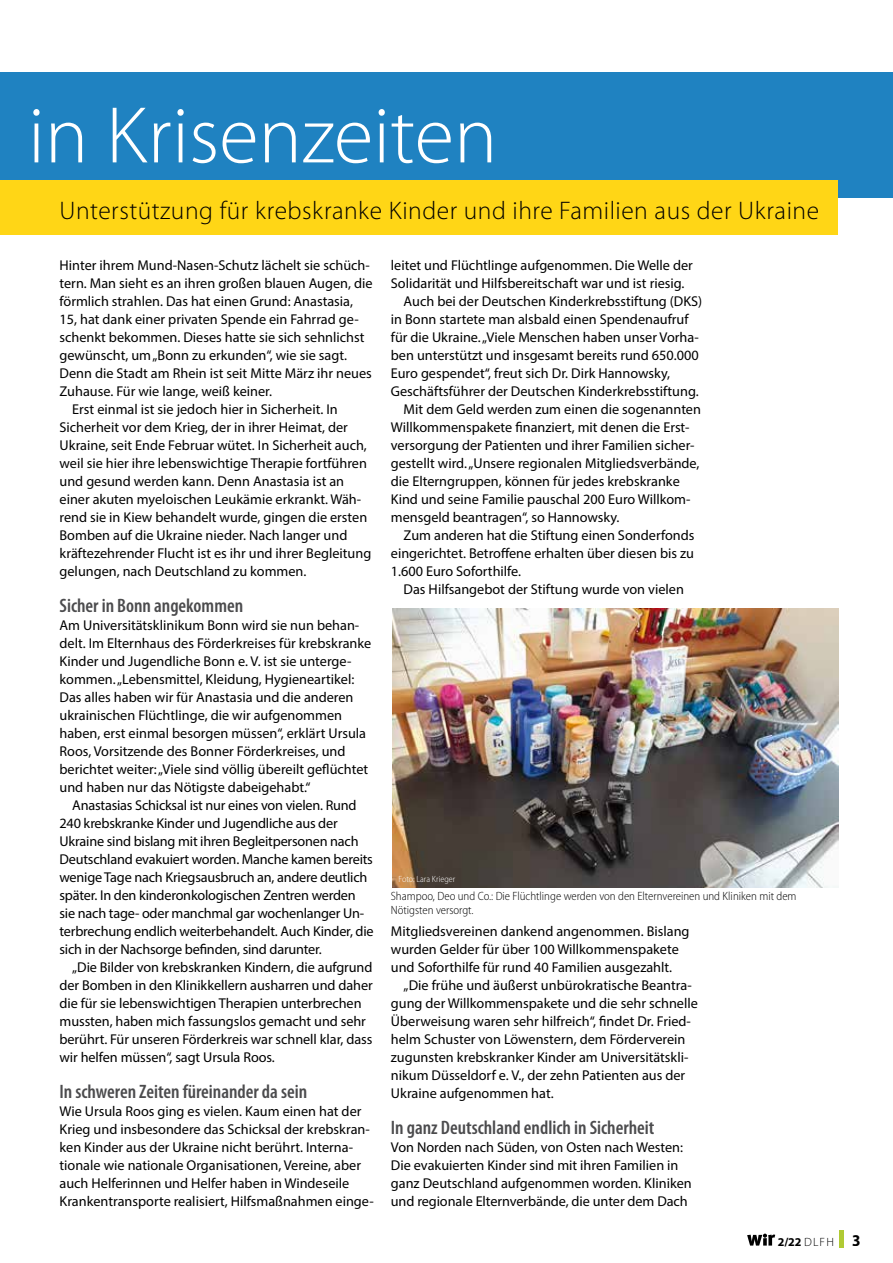
<style>
.page{position:relative;width:893px;height:1263px;background:#fff}
.page>*{position:absolute;margin:0;border:0;box-sizing:border-box;transform-origin:0 0}
.t1{font:300 81px "Myriad Pro";color:#fff}
.t2{font:300 25.5px "Myriad Pro";letter-spacing:.02em;color:#000}
.t3{font:600 condensed 19.5px "Myriad Pro";color:#4b4b4d}
.t4{font:14.25px/18px "Myriad Pro";color:#000}
.t5{font:300 semi-condensed 12px/14.4px "Myriad Pro";color:#000}
.t6{font:700 12px "Myriad Pro";color:#000}
.t7{font:300 semi-condensed 9px "Myriad Pro";color:#fff}
.s1{font-weight:300}
.s2{font-stretch:semi-condensed;font-size:16.5px}
</style>
<div class="page">
<div style="left:0;top:72px;width:893px;height:126px;background:#1f82c1"></div>
<div style="left:0;top:180px;width:838px;height:54px;background:#ffd616"></div>
<img style="left:392px;top:608px;width:447px;height:279px">
<svg style="left:747px;top:1233px;width:28px;height:12px"></svg>
<hr style="left:840px;top:1230px;width:4px;height:17px;background:#b0ca34">
<h1 class="t1" style="left:28px;top:87px;width:471px">in Krisenzeiten</h1>
<h2 class="t2" style="left:60px;top:195px;width:761px">Unterstützung für krebskranke Kinder und ihre Familien aus der Ukraine</h2>
<p class="t4" style="left:60px;top:256px;width:312px">Hinter ihrem Mund-Nasen-Schutz lächelt sie schüch-</p>
<p class="t4" style="left:60px;top:274px;width:315px">tern. Man sieht es an ihren großen blauen Augen, die</p>
<p class="t4" style="left:60px;top:292px;width:295px">förmlich strahlen. Das hat einen Grund: Anastasia,</p>
<p class="t4" style="left:60px;top:310px;width:301px">15, hat dank einer privaten Spende ein Fahrrad ge-</p>
<p class="t4" style="left:60px;top:328px;width:306px">schenkt bekommen. Dieses hatte sie sich sehnlichst</p>
<p class="t4" style="left:60px;top:346px;width:289px">gewünscht, um „Bonn zu erkunden“, wie sie sagt.</p>
<p class="t4" style="left:60px;top:364px;width:314px">Denn die Stadt am Rhein ist seit Mitte März ihr neues</p>
<p class="t4" style="left:60px;top:382px;width:214px">Zuhause. Für wie lange, weiß keiner.</p>
<p class="t4" style="left:72px;top:400px;width:267px">Erst einmal ist sie jedoch hier in Sicherheit. In</p>
<p class="t4" style="left:60px;top:418px;width:290px">Sicherheit vor dem Krieg, der in ihrer Heimat, der</p>
<p class="t4" style="left:60px;top:436px;width:309px">Ukraine, seit Ende Februar wütet. In Sicherheit auch,</p>
<p class="t4" style="left:60px;top:454px;width:309px">weil sie hier ihre lebenswichtige Therapie fortführen</p>
<p class="t4" style="left:60px;top:472px;width:286px">und gesund werden kann. Denn Anastasia ist an</p>
<p class="t4" style="left:60px;top:490px;width:303px">einer akuten myeloischen Leukämie erkrankt. Wäh-</p>
<p class="t4" style="left:60px;top:508px;width:309px">rend sie in Kiew behandelt wurde, gingen die ersten</p>
<p class="t4" style="left:60px;top:526px;width:289px">Bomben auf die Ukraine nieder. Nach langer und</p>
<p class="t4" style="left:60px;top:544px;width:313px">kräftezehrender Flucht ist es ihr und ihrer Begleitung</p>
<p class="t4" style="left:60px;top:562px;width:248px">gelungen, nach Deutschland zu kommen.</p>
<h3 class="t3" style="left:60px;top:595px;width:185px">Sicher in Bonn angekommen</h3>
<p class="t4" style="left:60px;top:616px;width:313px">Am Universitätsklinikum Bonn wird sie nun behan&shy;delt. Im Elternhaus des Förderkreises für krebskranke Kinder und Jugendliche Bonn e. V. ist sie unterge&shy;kommen. „Lebensmittel, Kleidung, Hygieneartikel:<br>Das alles haben wir für Anastasia und die anderen ukrainischen Flüchtlinge, die wir aufgenommen haben, erst einmal besorgen müssen“, erklärt Ursula Roos, Vorsitzende des Bonner Förderkreises, und berichtet weiter: „Viele sind völlig übereilt geflüchtet und haben nur das Nötigste dabeigehabt.“</p>
<p class="t4" style="left:60px;top:796px;width:316px;text-indent:13px">Anastasias Schicksal ist nur eines von vielen. Rund 240 krebskranke Kinder und Jugendliche aus der Ukraine sind bislang mit ihren Begleitpersonen nach Deutschland evakuiert worden. Manche kamen bereits wenige Tage nach Kriegsausbruch an, andere deutlich später. In den kinderonkologischen Zentren werden sie nach tage- oder manchmal gar wochenlanger Un&shy;terbrechung endlich weiterbehandelt. Auch Kinder, die sich in der Nachsorge befinden, sind darunter.</p>
<p class="t4" style="left:60px;top:958px;width:315px;text-indent:13px">„Die Bilder von krebskranken Kindern, die aufgrund der Bomben in den Klinikkellern ausharren und daher die für sie lebenswichtigen Therapien unterbrechen mussten, haben mich fassungslos gemacht und sehr berührt. Für unseren Förderkreis war schnell klar, dass wir helfen müssen“, sagt Ursula Roos.</p>
<h3 class="t3" style="left:60px;top:1081px;width:249px">In schweren Zeiten füreinander da sein</h3>
<p class="t4" style="left:60px;top:1102px;width:316px">Wie Ursula Roos ging es vielen. Kaum einen hat der Krieg und insbesondere das Schicksal der krebskran&shy;ken Kinder aus der Ukraine nicht berührt. Interna&shy;tionale wie nationale Organisationen, Vereine, aber auch Helferinnen und Helfer haben in Windeseile Krankentransporte realisiert, Hilfsmaßnahmen einge-</p>
<p class="t4" style="left:391px;top:256px;width:304px">leitet und Flüchtlinge aufgenommen. Die Welle der</p>
<p class="t4" style="left:391px;top:274px;width:295px">Solidarität und Hilfsbereitschaft war und ist riesig.</p>
<p class="t4" style="left:404px;top:292px;width:300px">Auch bei der Deutschen Kinderkrebsstiftung (DKS)</p>
<p class="t4" style="left:391px;top:310px;width:299px">in Bonn startete man alsbald einen Spendenaufruf</p>
<p class="t4" style="left:391px;top:328px;width:309px">für die Ukraine. „Viele Menschen haben unser Vorha-</p>
<p class="t4" style="left:391px;top:346px;width:309px">ben unterstützt und insgesamt bereits rund 650.000</p>
<p class="t4" style="left:391px;top:364px;width:281px">Euro gespendet“, freut sich Dr. Dirk Hannowsky,</p>
<p class="t4" style="left:391px;top:382px;width:309px">Geschäftsführer der Deutschen Kinderkrebsstiftung.</p>
<p class="t4" style="left:404px;top:400px;width:299px">Mit dem Geld werden zum einen die sogenannten</p>
<p class="t4" style="left:391px;top:418px;width:300px">Willkommenspakete finanziert, mit denen die Erst-</p>
<p class="t4" style="left:391px;top:436px;width:305px">versorgung der Patienten und ihrer Familien sicher-</p>
<p class="t4" style="left:391px;top:454px;width:310px">gestellt wird. „Unsere regionalen Mitgliedsverbände,</p>
<p class="t4" style="left:391px;top:472px;width:290px">die Elterngruppen, können für jedes krebskranke</p>
<p class="t4" style="left:391px;top:490px;width:301px">Kind und seine Familie pauschal 200 Euro Willkom-</p>
<p class="t4" style="left:391px;top:508px;width:230px">mensgeld beantragen“, so Hannowsky.</p>
<p class="t4" style="left:404px;top:526px;width:292px">Zum anderen hat die Stiftung einen Sonderfonds</p>
<p class="t4" style="left:391px;top:544px;width:305px">eingerichtet. Betroffene erhalten über diesen bis zu</p>
<p class="t4" style="left:391px;top:562px;width:132px">1.600 Euro Soforthilfe.</p>
<p class="t4" style="left:404px;top:580px;width:282px">Das Hilfsangebot der Stiftung wurde von vielen</p>
<p class="t7" style="left:399px;top:874px;width:58px">Foto: Lara Krieger</p>
<p class="t5" style="left:391px;top:889px;width:407px">Shampoo, Deo und Co.: Die Flüchtlinge werden von den Elternvereinen und Kliniken mit dem<br>Nötigsten versorgt.</p>
<p class="t4" style="left:391px;top:922px;width:300px">Mitgliedsvereinen dankend angenommen. Bislang wurden Gelder für über 100 Willkommenspakete und Soforthilfe für rund 40 Familien ausgezahlt.</p>
<p class="t4" style="left:391px;top:976px;width:309px;text-indent:13px">„Die frühe und äußerst unbürokratische Beantra&shy;gung der Willkommenspakete und die sehr schnelle Überweisung waren sehr hilfreich“, findet Dr. Fried&shy;helm Schuster von Löwenstern, dem Förderverein zugunsten krebskranker Kinder am Universitätskli&shy;nikum Düsseldorf e. V., der zehn Patienten aus der Ukraine aufgenommen hat.</p>
<h3 class="t3" style="left:391px;top:1117px;width:265px">In ganz Deutschland endlich in Sicherheit</h3>
<p class="t4" style="left:391px;top:1138px;width:302px">Von Norden nach Süden, von Osten nach Westen:<br>Die evakuierten Kinder sind mit ihren Familien in ganz Deutschland aufgenommen worden. Kliniken und regionale Elternverbände, die unter dem Dach</p>
<p class="t6" style="left:778px;top:1234px;width:84px">2/22 <span class="s1">DLFH</span> <span class="s2">3</span></p>
</div>
